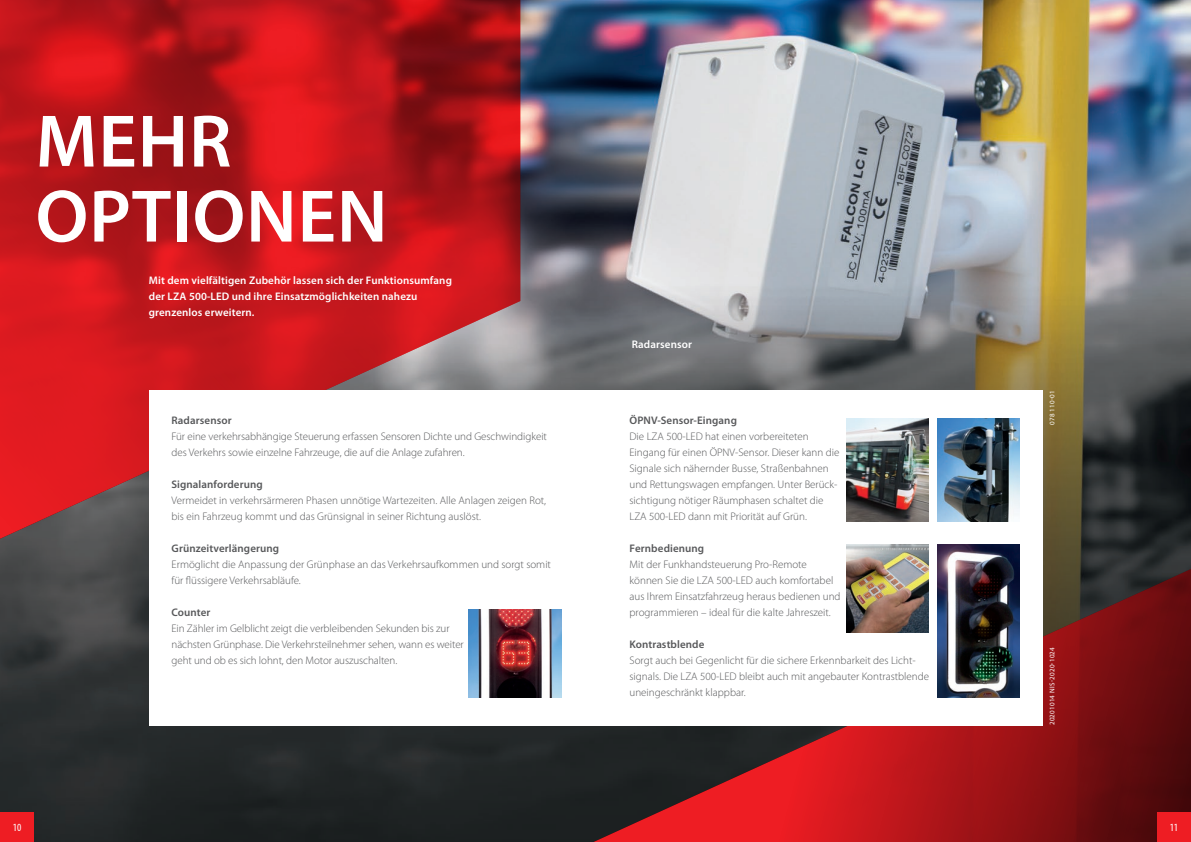
<style>
.page{position:relative;width:1191px;height:842px;background:#fff}
.page>*{position:absolute;margin:0;border:0;box-sizing:border-box;transform-origin:0 0}
.t1{font:600 75px/75px "Myriad Pro";letter-spacing:.01em;color:#fff}
.t2{font:300 11px/16px "Myriad Pro";color:#57585a}
.t3{font:600 11px/16px "Myriad Pro";letter-spacing:.01em;color:#fff}
.t4{font:600 11px "Myriad Pro";letter-spacing:.01em;color:#57585a}
.t5{font:condensed 11px "Myriad Pro";color:#fff}
.t6{font:7px "Myriad Pro";letter-spacing:.03em;color:#fff}
</style>
<div class="page">
<img style="left:0;top:0;width:1191px;height:842px">
<svg style="left:0;top:0;width:520px;height:543px;background:#bc1d22"></svg>
<svg style="left:575px;top:565px;width:616px;height:277px;background:#80181a"></svg>
<div style="left:149px;top:390px;width:893px;height:336px;background:#fff"></div>
<img style="left:846px;top:419px;width:82px;height:103px">
<img style="left:937px;top:419px;width:82px;height:103px">
<img style="left:937px;top:545px;width:82px;height:153px">
<img style="left:847px;top:545px;width:81px;height:87px">
<img style="left:468px;top:610px;width:93px;height:88px">
<div style="left:1157px;top:812px;width:34px;height:30px;background:#ee1d23"></div>
<div style="left:0;top:812px;width:34px;height:30px;background:#ee1d23"></div>
<h1 class="t1" style="left:36px;top:105px;width:353px">MEHR<br>OPTIONEN</h1>
<p class="t3" style="left:149px;top:272px;width:305px">Mit dem vielfältigen Zubehör lassen sich der Funktionsumfang der LZA 500-LED und ihre Einsatzmöglichkeiten nahezu grenzenlos erweitern.</p>
<p class="t4" style="left:171px;top:414px;width:62px">Radarsensor</p>
<p class="t2" style="left:171px;top:429px;width:377px">Für eine verkehrsabhängige Steuerung erfassen Sensoren Dichte und Geschwindigkeit des Verkehrs sowie einzelne Fahrzeuge, die auf die Anlage zufahren.</p>
<p class="t4" style="left:171px;top:478px;width:93px">Signalanforderung</p>
<p class="t2" style="left:171px;top:493px;width:376px">Vermeidet in verkehrsärmeren Phasen unnötige Wartezeiten. Alle Anlagen zeigen Rot, bis ein Fahrzeug kommt und das Grünsignal in seiner Richtung auslöst.</p>
<p class="t4" style="left:171px;top:542px;width:109px">Grünzeitverlängerung</p>
<p class="t2" style="left:171px;top:557px;width:381px">Ermöglicht die Anpassung der Grünphase an das Verkehrsaufkommen und sorgt somit für flüssigere Verkehrsabläufe.</p>
<p class="t4" style="left:171px;top:606px;width:40px">Counter</p>
<p class="t2" style="left:171px;top:621px;width:294px">Ein Zähler im Gelblicht zeigt die verbleibenden Sekunden bis zur nächsten Grünphase. Die Verkehrsteilnehmer sehen, wann es weiter geht und ob es sich lohnt, den Motor auszuschalten.</p>
<p class="t3" style="left:632px;top:337px;width:62px">Radarsensor</p>
<p class="t4" style="left:629px;top:414px;width:109px">ÖPNV-Sensor-Eingang</p>
<p class="t2" style="left:629px;top:429px;width:211px">Die LZA 500-LED hat einen vorbereiteten Eingang für einen ÖPNV-Sensor. Dieser kann die Signale sich nähernder Busse, Straßenbahnen und Rettungswagen empfangen. Unter Berück&shy;sichtigung nötiger Räumphasen schaltet die LZA 500-LED dann mit Priorität auf Grün.</p>
<p class="t4" style="left:629px;top:542px;width:76px">Fernbedienung</p>
<p class="t2" style="left:629px;top:557px;width:213px">Mit der Funkhandsteuerung Pro-Remote können Sie die LZA 500-LED auch komfortabel aus Ihrem Einsatzfahrzeug heraus bedienen und programmieren – ideal für die kalte Jahreszeit.</p>
<p class="t4" style="left:629px;top:638px;width:76px">Kontrastblende</p>
<p class="t2" style="left:629px;top:653px;width:301px">Sorgt auch bei Gegenlicht für die sichere Erkennbarkeit des Licht&shy;signals. Die LZA 500-LED bleibt auch mit angebauter Kontrastblende uneingeschränkt klappbar.</p>
<p class="t6" style="left:1048px;top:425px;width:36px;rotate:-90deg">078 110-01</p>
<p class="t6" style="left:1048px;top:725px;width:80px;rotate:-90deg">20201014 NIS-2020-1024</p>
<p class="t5" style="left:13px;top:821px;width:10px">10</p>
<p class="t5" style="left:1169px;top:821px;width:10px">11</p>
</div>
